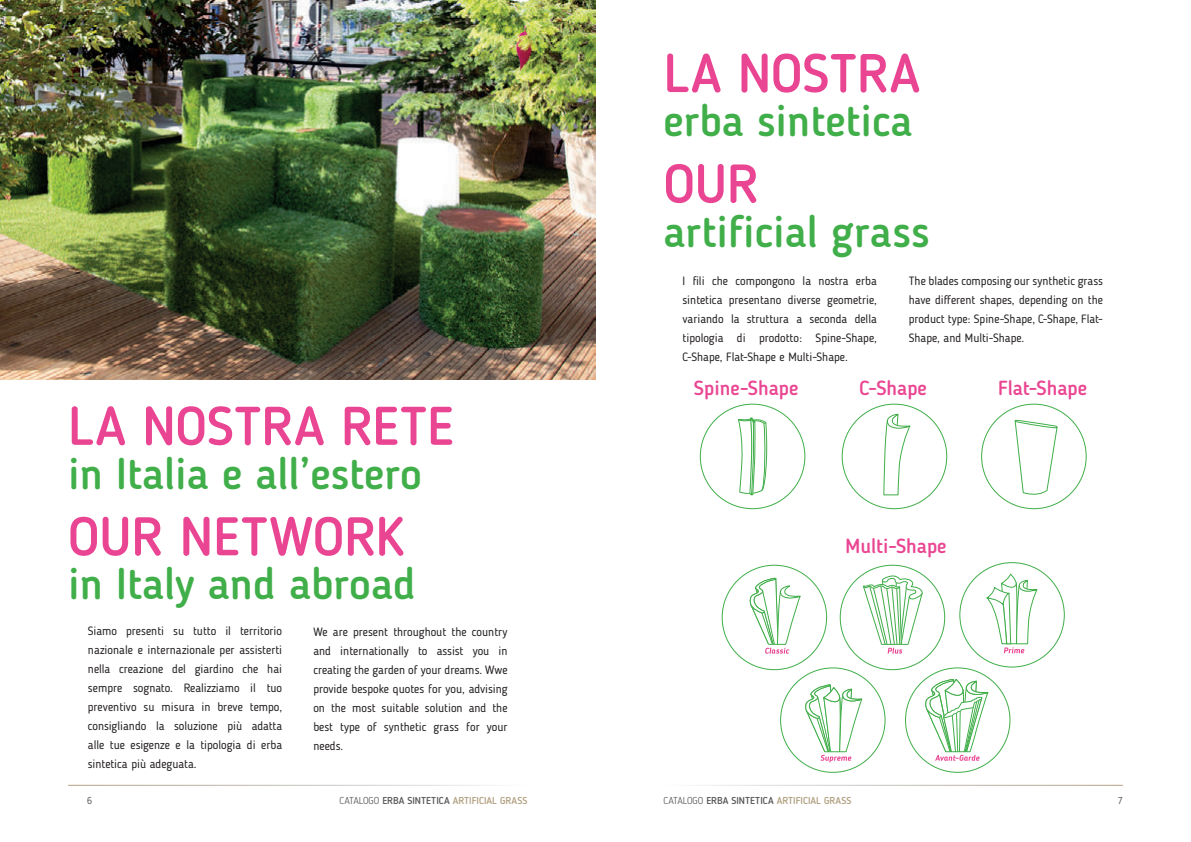
<style>
.page{position:relative;width:1191px;height:842px;background:#fff}
.page>*{position:absolute;margin:0;border:0;box-sizing:border-box;transform-origin:0 0}
.t1{font:500 54px "Blogger Sans";color:#ea4592}
.t2{font:500 44px "Blogger Sans";color:#40ae49}
.t3{font:500 20.3px "Blogger Sans";color:#ea4592}
.t4{font:12px/19px "Blogger Sans";color:#231f20;text-align:justify}
.t5{font:500 10px "Blogger Sans";color:#b2a080}
.t6{font:10px "Blogger Sans";color:#57585a}
.s1{font-weight:300;color:#57585a}
.s2{color:#57585a}
</style>
<div class="page">
<img style="left:0;top:0;width:595px;height:380px">
<svg style="left:737px;top:413px;width:320px;height:372px"></svg>
<h1 class="t1" style="left:663px;top:41px;width:258px">LA NOSTRA</h1>
<h2 class="t2" style="left:663px;top:94px;width:250px">erba sintetica</h2>
<h1 class="t1" style="left:663px;top:151px;width:97px">OUR</h1>
<h2 class="t2" style="left:663px;top:205px;width:268px">artificial grass</h2>
<h1 class="t1" style="left:68px;top:394px;width:387px">LA NOSTRA RETE</h1>
<h2 class="t2" style="left:68px;top:447px;width:355px">in Italia e all’estero</h2>
<h1 class="t1" style="left:68px;top:504px;width:337px">OUR NETWORK</h1>
<h2 class="t2" style="left:68px;top:558px;width:349px">in Italy and abroad</h2>
<p class="t4" style="left:88px;top:622px;width:196px">Siamo presenti su tutto il territorio nazionale e internazionale per assisterti nella creazione del giardino che hai sempre sognato. Realizziamo il tuo preventivo su misura in breve tempo, consigliando la soluzione più adatta alle tue esigenze e la tipologia di erba sintetica più adeguata.</p>
<p class="t4" style="left:313px;top:622px;width:196px">We are present throughout the country and internationally to assist you in creating the garden of your dreams. Wwe provide bespoke quotes for you, advising on the most suitable solution and the best type of synthetic grass for your needs.</p>
<p class="t4" style="left:682px;top:271px;width:196px">I fili che compongono la nostra erba sintetica presentano diverse geometrie, variando la struttura a seconda della tipologia di prodotto: Spine-Shape, C-Shape, Flat-Shape e Multi-Shape.</p>
<p class="t4" style="left:909px;top:271px;width:196px">The blades composing our synthetic grass have different shapes, depending on the product type: Spine-Shape, C-Shape, Flat-Shape, and Multi-Shape.</p>
<h3 class="t3" style="left:694px;top:376px;width:106px">Spine-Shape</h3>
<h3 class="t3" style="left:859px;top:376px;width:69px">C-Shape</h3>
<h3 class="t3" style="left:998px;top:376px;width:91px">Flat-Shape</h3>
<h3 class="t3" style="left:845px;top:534px;width:103px">Multi-Shape</h3>
<p class="t6" style="left:87px;top:795px;width:6px">6</p>
<p class="t5" style="left:339px;top:795px;width:189px"><span class="s1">CATALOGO</span> <span class="s2">ERBA SINTETICA</span> ARTIFICIAL GRASS</p>
<p class="t5" style="left:663px;top:795px;width:189px"><span class="s1">CATALOGO</span> <span class="s2">ERBA SINTETICA</span> ARTIFICIAL GRASS</p>
<p class="t6" style="left:1118px;top:795px;width:6px">7</p>
</div>
